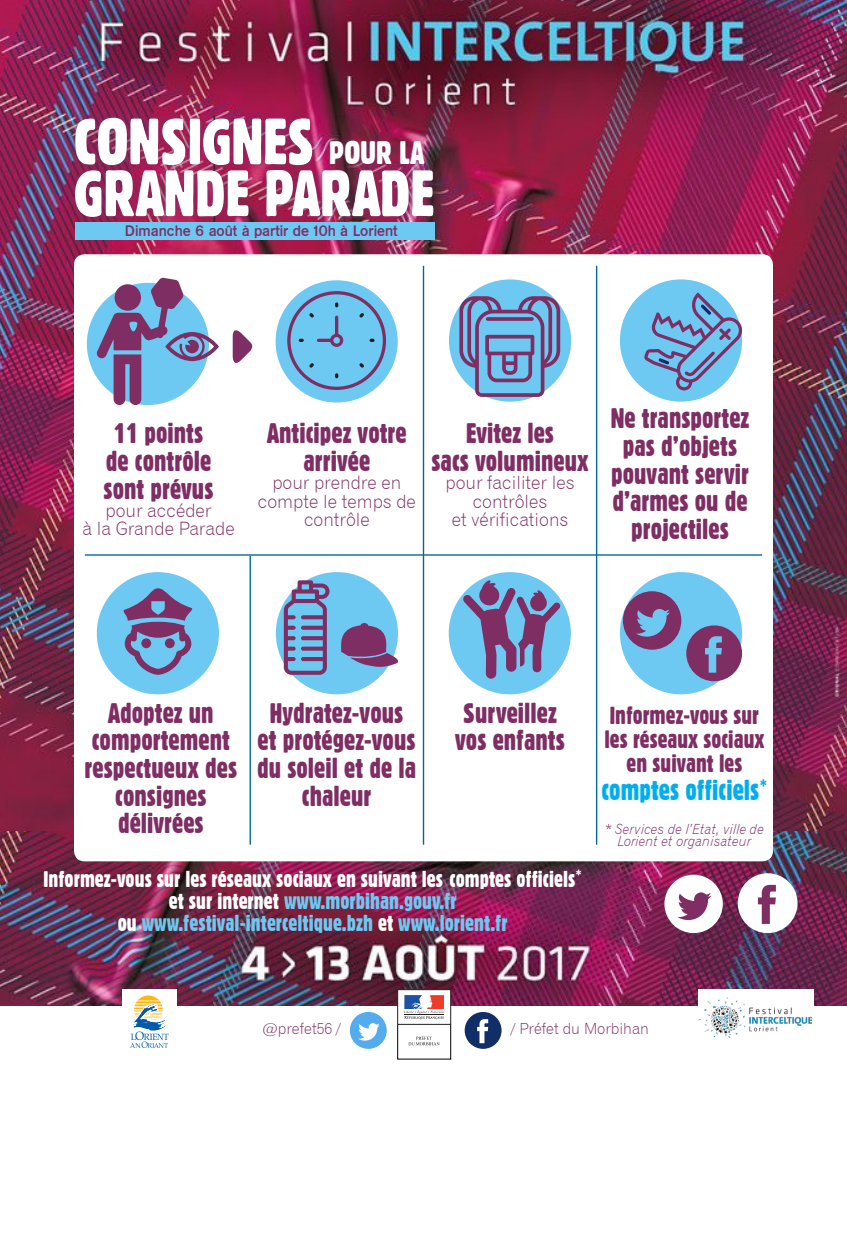
<style>
.page{position:relative;width:847px;height:1248px;background:#fff}
.page>*{position:absolute;margin:0;border:0;box-sizing:border-box;transform-origin:0 0}
.t1{font:63.4px "Gothic 821 Condensed BT";color:#fff}
.t2{font:27.6px/27.6px "Gothic 821 Condensed BT";color:#7e2e63;text-align:center}
.t3{font:27.6px "Gothic 821 Condensed BT";color:#00aeef}
.t4{font:24px/24px "Gothic 821 Condensed BT";color:#7e2e63;text-align:center}
.t5{font:22px/22px "Gothic 821 Condensed BT";color:#fff;text-align:center}
.t6{font:18.4px/18.4px "Gothic 720 BT Light B";color:#7e2e63;text-align:center}
.t7{font:15.4px "Gothic 720 BT Light B";color:#7e2e63}
.t8{font:15.2px "Gothic 725 BT Bold A";color:#7e2e63}
.t9{font:14px/12px "Gothic 720 BT Light Italic B";color:#7e2e63;text-align:center}
.s1{font-size:31.8px}
.s2{color:#6dc9f2}
</style>
<div class="page">
<img style="left:0;top:0;width:847px;height:844px">
<img style="left:1px;top:831px;width:846px;height:174px">
<div style="left:350px;top:1011px;width:37px;height:37px;background:#54abed;border-radius:50%"></div>
<svg style="left:358px;top:1023px;width:22px;height:17px"></svg>
<div style="left:465px;top:1011px;width:37px;height:37px;background:#112e68;border-radius:50%"></div>
<svg style="left:477px;top:1019px;width:11px;height:24px"></svg>
<div style="left:398px;top:989px;width:53px;height:35px;background:#fff;border:1px solid #231f20"></div>
<svg style="left:408px;top:1035px;width:32px;height:10px"></svg>
<svg style="left:404px;top:995px;width:40px;height:24px"></svg>
<div style="left:123px;top:989px;width:54px;height:65px;background:#fff"></div>
<svg style="left:130px;top:995px;width:39px;height:52px"></svg>
<div style="left:699px;top:989px;width:115px;height:65px;background:#fff"></div>
<img style="left:699px;top:997px;width:112px;height:40px">
<div style="left:74px;top:254px;width:699px;height:607px;background:#fff;border-radius:10px"></div>
<div style="left:276px;top:572px;width:122px;height:122px;background:#6dc9f2;border-radius:50%"></div>
<div style="left:87px;top:283px;width:122px;height:122px;background:#6dc9f2;border-radius:50%"></div>
<div style="left:449px;top:279px;width:122px;height:122px;background:#6dc9f2;border-radius:50%"></div>
<div style="left:276px;top:280px;width:122px;height:122px;background:#6dc9f2;border-radius:50%"></div>
<div style="left:620px;top:279px;width:122px;height:122px;background:#6dc9f2;border-radius:50%"></div>
<svg style="left:644px;top:292px;width:98px;height:98px"></svg>
<svg style="left:287px;top:291px;width:99px;height:99px"></svg>
<svg style="left:459px;top:296px;width:101px;height:101px"></svg>
<svg style="left:486px;top:317px;width:48px;height:4px"></svg>
<div style="left:97px;top:572px;width:122px;height:122px;background:#6dc9f2;border-radius:50%"></div>
<div style="left:620px;top:572px;width:122px;height:122px;background:#6dc9f2;border-radius:50%"></div>
<svg style="left:284px;top:580px;width:46px;height:94px"></svg>
<svg style="left:341px;top:623px;width:57px;height:46px"></svg>
<div style="left:449px;top:572px;width:122px;height:122px;background:#6dc9f2;border-radius:50%"></div>
<svg style="left:123px;top:588px;width:70px;height:86px"></svg>
<svg style="left:96px;top:277px;width:123px;height:128px"></svg>
<svg style="left:463px;top:580px;width:98px;height:98px"></svg>
<hr style="left:250px;top:555px;width:1px;height:289px;background:#006895">
<hr style="left:423px;top:266px;width:1px;height:578px;background:#006895">
<hr style="left:596px;top:266px;width:1px;height:578px;background:#006895">
<hr style="left:85px;top:554px;width:677px;height:1px;background:#006895">
<svg style="left:233px;top:330px;width:20px;height:33px"></svg>
<div style="left:65px;top:107px;width:379px;height:120px;background:#7e2e63;opacity:.75"></div>
<div style="left:623px;top:591px;width:58px;height:58px;background:#7e2e63;border-radius:50%"></div>
<svg style="left:636px;top:609px;width:34px;height:27px"></svg>
<div style="left:686px;top:625px;width:56px;height:56px;background:#7e2e63;border-radius:50%"></div>
<svg style="left:705px;top:636px;width:17px;height:36px"></svg>
<div style="left:76px;top:222px;width:359px;height:17px;background:#6dc9f2"></div>
<div style="left:664px;top:874px;width:59px;height:59px;background:#fff;border-radius:50%"></div>
<svg style="left:678px;top:892px;width:34px;height:28px"></svg>
<div style="left:738px;top:873px;width:60px;height:60px;background:#fff;border-radius:50%"></div>
<svg style="left:758px;top:884px;width:18px;height:39px"></svg>
<p class="t1" style="left:74px;top:103px;width:352px">CONSIGNES <span class="s1">POUR LA</span></p>
<p class="t1" style="left:74px;top:155px;width:362px">GRANDE PARADE</p>
<p class="t8" style="left:125px;top:222px;width:274px">Dimanche 6 août à partir de 10h à Lorient</p>
<p class="t2" style="left:106px;top:419px;width:107px;text-align:left">11 points de contrôle</p>
<p class="t2" style="left:103px;top:474px;width:112px">sont prévus</p>
<p class="t6" style="left:82px;top:501px;width:154px">pour accéder<br>à la Grande Parade</p>
<p class="t2" style="left:267px;top:419px;width:141px">Anticipez votre arrivée</p>
<p class="t6" style="left:258px;top:473px;width:160px">pour prendre en compte le temps de contrôle</p>
<p class="t2" style="left:431px;top:419px;width:159px">Evitez les<br>sacs volumineux</p>
<p class="t6" style="left:446px;top:473px;width:131px">pour faciliter les contrôles<br>et vérifications</p>
<p class="t2" style="left:611px;top:404px;width:140px">Ne transportez pas d’objets pouvant servir d’armes ou de projectiles</p>
<p class="t2" style="left:85px;top:699px;width:154px">Adoptez un comportement respectueux des consignes délivrées</p>
<p class="t2" style="left:257px;top:699px;width:161px">Hydratez-vous et protégez-vous du soleil et de la chaleur</p>
<p class="t2" style="left:455px;top:699px;width:111px;text-align:left">Surveillez vos enfants</p>
<p class="t4" style="left:604px;top:703px;width:162px">Informez-vous sur les réseaux sociaux en suivant les</p>
<p class="t3" style="left:601px;top:773px;width:168px">comptes officiels<sup>*</sup></p>
<p class="t9" style="left:605px;top:822px;width:161px">* Services de l’Etat, ville de<br>Lorient et organisateur</p>
<p class="t5" style="left:44px;top:867px;width:540px">Informez-vous sur les réseaux sociaux en suivant les comptes officiels<sup>* </sup>et sur internet <span class="s2">www.morbihan.gouv.fr<br></span>ou <span class="s2">www.festival-interceltique.bzh</span> et <span class="s2">www.lorient.fr</span></p>
<p class="t7" style="left:263px;top:1019px;width:80px">@prefet56 /</p>
<p class="t7" style="left:511px;top:1019px;width:140px">/ Préfet du Morbihan</p>
</div>
